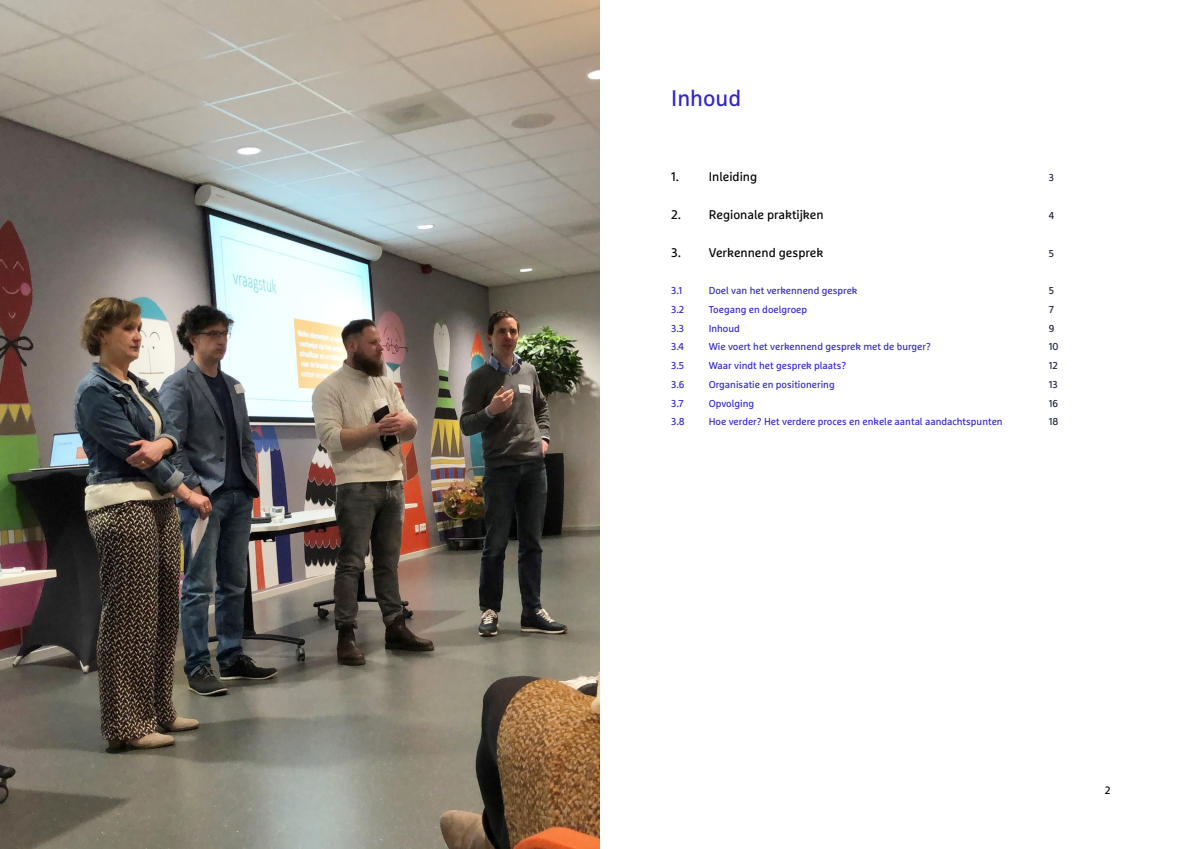
<style>
.page{position:relative;width:1200px;height:849px;background:#fff}
.page>*{position:absolute;margin:0;border:0;box-sizing:border-box;transform-origin:0 0}
.t1{font:22.5px "Marselis Pro";color:#3127c8}
.t2{font:12.5px "Marselis Pro";color:#000}
.t3{font:10.62px "Marselis Pro";color:#000}
.t4{font:10px "Marselis Pro";color:#3127c8}
.t5{font:10px/18.8px "Marselis Pro";color:#1b213e}
</style>
<div class="page">
<img style="left:0;top:0;width:600px;height:848px">
<h1 class="t1" style="left:671px;top:85px;width:72px">Inhoud</h1>
<p class="t2" style="left:671px;top:169px;width:87px">1. Inleiding</p>
<p class="t2" style="left:671px;top:207px;width:154px">2. Regionale praktijken</p>
<p class="t2" style="left:671px;top:244px;width:154px">3. Verkennend gesprek</p>
<p class="t4" style="left:671px;top:284px;width:12px">3.1</p>
<p class="t4" style="left:709px;top:284px;width:150px">Doel van het verkennend gesprek</p>
<p class="t4" style="left:671px;top:303px;width:15px">3.2</p>
<p class="t4" style="left:709px;top:303px;width:100px">Toegang en doelgroep</p>
<p class="t4" style="left:671px;top:322px;width:14px">3.3</p>
<p class="t4" style="left:709px;top:322px;width:33px">Inhoud</p>
<p class="t4" style="left:671px;top:340px;width:14px">3.4</p>
<p class="t4" style="left:709px;top:340px;width:224px">Wie voert het verkennend gesprek met de burger?</p>
<p class="t4" style="left:671px;top:359px;width:14px">3.5</p>
<p class="t4" style="left:709px;top:359px;width:139px">Waar vindt het gesprek plaats?</p>
<p class="t4" style="left:671px;top:378px;width:15px">3.6</p>
<p class="t4" style="left:709px;top:378px;width:127px">Organisatie en positionering</p>
<p class="t4" style="left:671px;top:397px;width:14px">3.7</p>
<p class="t4" style="left:709px;top:397px;width:47px">Opvolging</p>
<p class="t4" style="left:671px;top:415px;width:15px">3.8</p>
<p class="t4" style="left:709px;top:415px;width:295px">Hoe verder? Het verdere proces en enkele aantal aandachtspunten</p>
<p class="t5" style="left:1049px;top:168px;width:7px">3</p>
<p class="t5" style="left:1049px;top:206px;width:7px">4</p>
<p class="t5" style="left:1049px;top:243px;width:7px">5</p>
<p class="t5" style="left:1049px;top:281px;width:11px">5<br>7<br>9<br>10<br>12<br>13<br>16<br>18</p>
<p class="t3" style="left:1105px;top:783px;width:7px">2</p>
</div>
